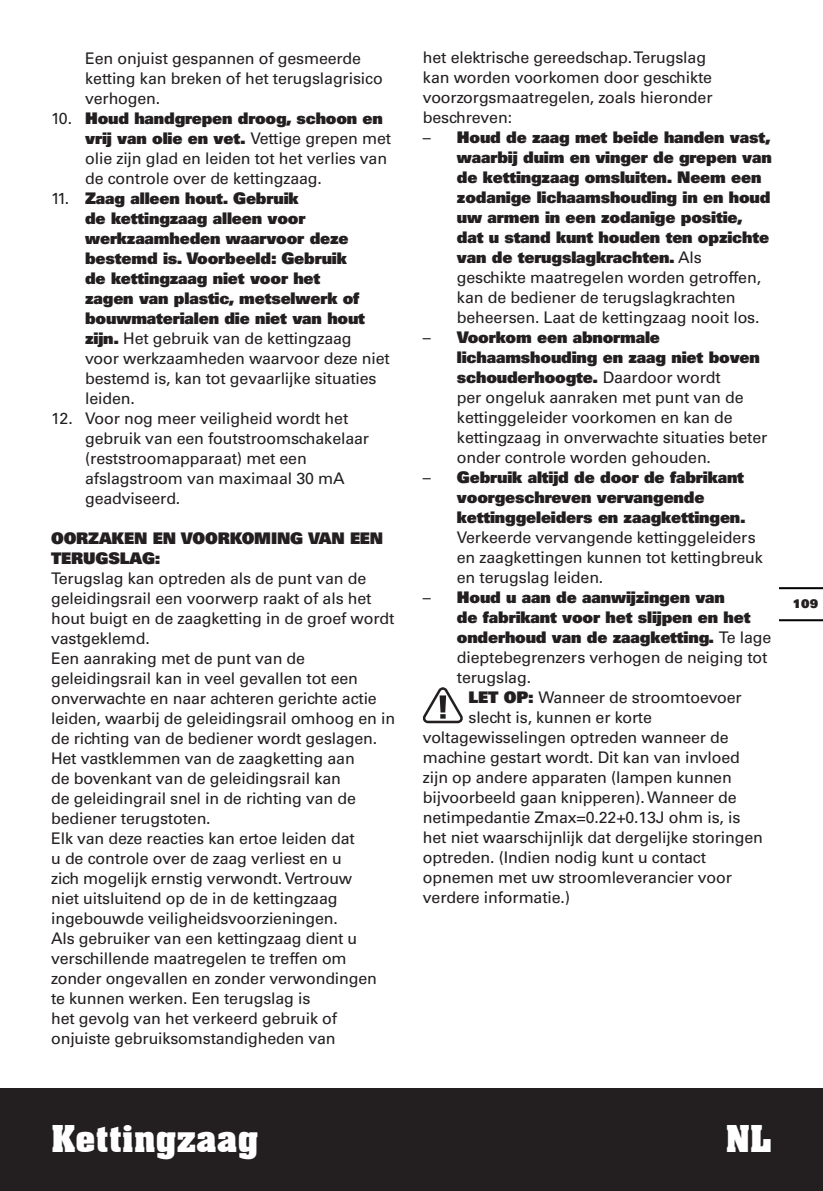
<style>
.page{position:relative;width:823px;height:1191px;background:#fff}
.page>*{position:absolute;margin:0;border:0;box-sizing:border-box;transform-origin:0 0}
.t1{font:700 36px "Aachen BT";letter-spacing:-.01em;color:#fff}
.t2{font:16px/20px "Univers";letter-spacing:-.01em;color:#231f20}
.t3{font:900 16px/20px "Univers";letter-spacing:-.01em;color:#231f20}
.t4{font:900 12px "Univers";color:#231f20}
.s1{font-weight:900}
.s2{font-weight:400}
</style>
<div class="page">
<div style="left:0;top:1089px;width:822px;height:102px;background:#231f20"></div>
<hr style="left:779px;top:619px;width:43px;height:2px;background:#000">
<hr style="left:779px;top:587px;width:43px;height:2px;background:#000">
<svg style="left:423px;top:687px;width:39px;height:36px"></svg>
<p class="t2" style="left:85px;top:48px;width:299px">Een onjuist gespannen of gesmeerde ketting kan breken of het terugslagrisico verhogen.</p>
<p class="t2" style="left:85px;top:108px;width:307px;text-indent:-34px">10. <span class="s1">Houd handgrepen droog, schoon en vrij van olie en vet.</span> Vettige grepen met olie zijn glad en leiden tot het verlies van de controle over de kettingzaag.</p>
<p class="t3" style="left:85px;top:188px;width:306px;text-indent:-34px"><span class="s2">11.</span> Zaag alleen hout. Gebruik<br>de kettingzaag alleen voor werkzaamheden waarvoor deze bestemd is. Voorbeeld: Gebruik<br>de kettingzaag niet voor het<br>zagen van plastic, metselwerk of bouwmaterialen die niet van hout zijn. <span class="s2">Het gebruik van de kettingzaag<br>voor werkzaamheden waarvoor deze niet bestemd is, kan tot gevaarlijke situaties leiden.</span></p>
<p class="t2" style="left:85px;top:408px;width:285px;text-indent:-34px">12. Voor nog meer veiligheid wordt het gebruik van een foutstroomschakelaar (reststroomapparaat) met een afslagstroom van maximaal 30 mA geadviseerd.</p>
<p class="t3" style="left:51px;top:528px;width:61px">Oorzaken</p>
<p class="t3" style="left:153px;top:528px;width:42px">en voorkoming</p>
<p class="t3" style="left:308px;top:528px;width:13px">van</p>
<p class="t3" style="left:350px;top:528px;width:12px">een</p>
<p class="t3" style="left:51px;top:548px;width:12px">ter</p>
<p class="t3" style="left:83px;top:548px;width:25px">ugslag</p>
<p class="t3" style="left:155px;top:548px;width:7px">:</p>
<p class="t2" style="left:51px;top:568px;width:345px">Terugslag kan optreden als de punt van de geleidingsrail een voorwerp raakt of als het hout buigt en de zaagketting in de groef wordt vastgeklemd.<br>Een aanraking met de punt van de geleidingsrail kan in veel gevallen tot een onverwachte en naar achteren gerichte actie leiden, waarbij de geleidingsrail omhoog en in de richting van de bediener wordt geslagen.<br>Het vastklemmen van de zaagketting aan<br>de bovenkant van de geleidingsrail kan<br>de geleidingrail snel in de richting van de bediener terugstoten.<br>Elk van deze reacties kan ertoe leiden dat<br>u de controle over de zaag verliest en u<br>zich mogelijk ernstig verwondt. Vertrouw<br>niet uitsluitend op de in de kettingzaag ingebouwde veiligheidsvoorzieningen.<br>Als gebruiker van een kettingzaag dient u verschillende maatregelen te treffen om zonder ongevallen en zonder verwondingen te kunnen werken. Een terugslag is<br>het gevolg van het verkeerd gebruik of onjuiste gebruiksomstandigheden van</p>
<p class="t2" style="left:422px;top:47px;width:291px">het elektrische gereedschap. Terugslag kan worden voorkomen door geschikte voorzorgsmaatregelen, zoals hieronder beschreven:</p>
<p class="t3" style="left:456px;top:127px;width:316px;text-indent:-34px"><span class="s2">–</span> Houd de zaag met beide handen vast, waarbij duim en vinger de grepen van de kettingzaag omsluiten. Neem een zodanige lichaamshouding in en houd uw armen in een zodanige positie, dat u stand kunt houden ten opzichte van de terugslagkrachten. <span class="s2">Als geschikte maatregelen worden getroffen, kan de bediener de terugslagkrachten beheersen. Laat de kettingzaag nooit los.</span></p>
<p class="t2" style="left:456px;top:327px;width:312px;text-indent:-34px">– <span class="s1">Voorkom een abnormale lichaamshouding en zaag niet boven schouderhoogte.</span> Daardoor wordt<br>per ongeluk aanraken met punt van de kettinggeleider voorkomen en kan de kettingzaag in onverwachte situaties beter onder controle worden gehouden.</p>
<p class="t3" style="left:456px;top:467px;width:290px;text-indent:-34px"><span class="s2">–</span> Gebruik altijd de door de fabrikant voorgeschreven vervangende kettinggeleiders en zaagkettingen.</p>
<p class="t2" style="left:456px;top:527px;width:307px">Verkeerde vervangende kettinggeleiders en zaagkettingen kunnen tot kettingbreuk en terugslag leiden.</p>
<p class="t3" style="left:422px;top:587px;width:303px"><span class="s2">–</span> Houd u aan de aanwijzingen van</p>
<p class="t3" style="left:456px;top:607px;width:295px">de fabrikant voor het slijpen en het</p>
<p class="t3" style="left:456px;top:627px;width:316px">onderhoud van de zaagketting. <span class="s2">Te lage</span></p>
<p class="t2" style="left:456px;top:647px;width:312px">dieptebegrenzers verhogen de neiging tot</p>
<p class="t2" style="left:456px;top:667px;width:76px">terugslag.</p>
<p class="t2" style="left:468px;top:687px;width:275px"><span class="s1">Let op:</span> Wanneer de stroomtoevoer</p>
<p class="t2" style="left:468px;top:707px;width:185px">slecht is, kunnen er korte</p>
<p class="t2" style="left:422px;top:727px;width:307px">voltagewisselingen optreden wanneer de</p>
<p class="t2" style="left:422px;top:747px;width:318px">machine gestart wordt. Dit kan van invloed</p>
<p class="t2" style="left:422px;top:767px;width:310px">zijn op andere apparaten (lampen kunnen</p>
<p class="t2" style="left:422px;top:787px;width:315px">bijvoorbeeld gaan knipperen). Wanneer de</p>
<p class="t2" style="left:422px;top:807px;width:319px">netimpedantie Zmax=0.22+0.13J ohm is, is</p>
<p class="t2" style="left:422px;top:827px;width:341px">het niet waarschijnlijk dat dergelijke storingen</p>
<p class="t2" style="left:422px;top:847px;width:284px">optreden. (Indien nodig kunt u contact</p>
<p class="t2" style="left:422px;top:867px;width:310px">opnemen met uw stroomleverancier voor</p>
<p class="t2" style="left:422px;top:887px;width:149px">verdere informatie.)</p>
<p class="t4" style="left:792px;top:595px;width:27px">109</p>
<h1 class="t1" style="left:51px;top:1116px;width:209px">Kettingzaag</h1>
<h1 class="t1" style="left:725px;top:1116px;width:47px">N L</h1>
</div>
